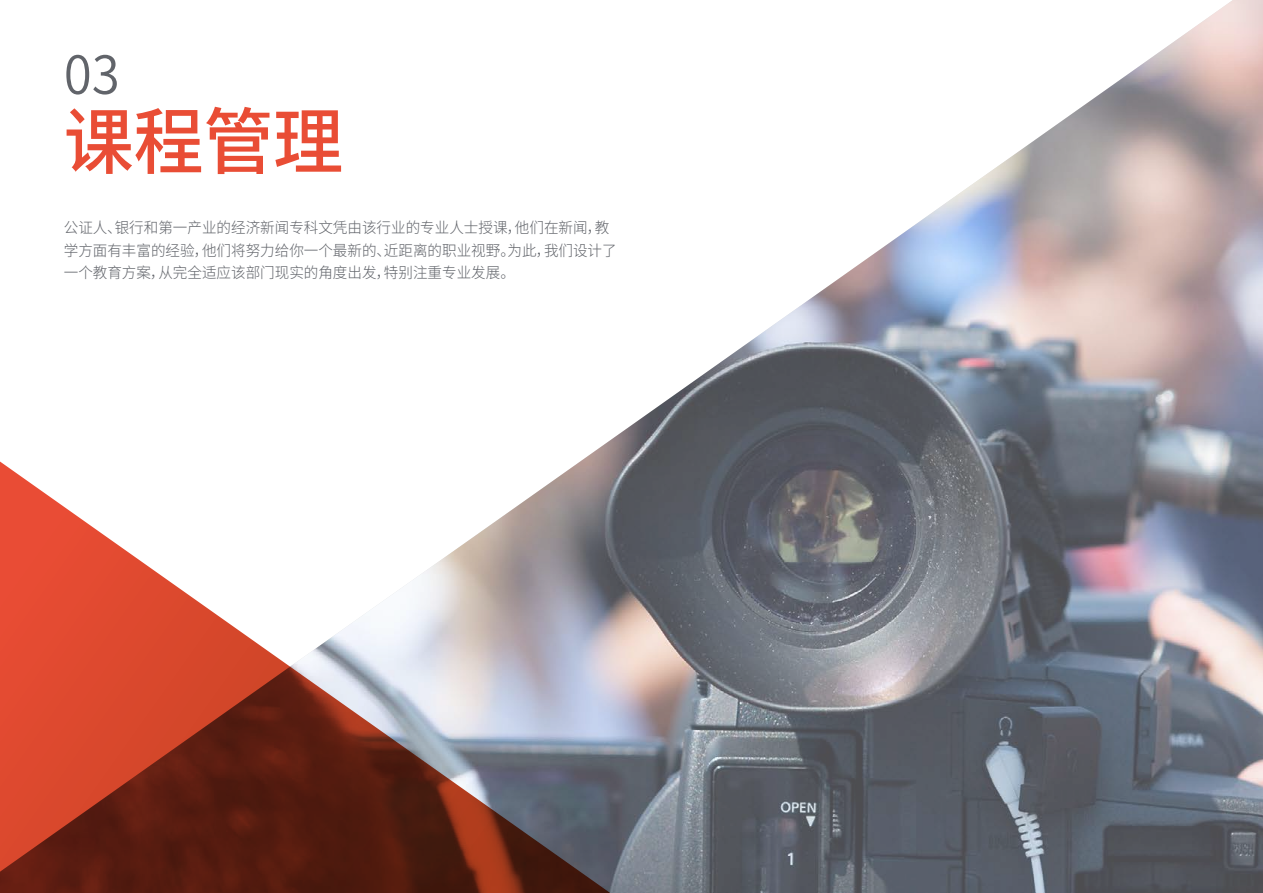
<style>
.page{position:relative;width:1263px;height:893px;background:#fff}
.page>*{position:absolute;margin:0;border:0;box-sizing:border-box;transform-origin:0 0}
.t1{font:500 72px "Source Han Sans CN";color:#e94d35}
.t2{font:52.5px "Source Han Sans CN";color:#61646a}
.t3{font:300 15px/22.5px "Source Han Sans CN";color:#61646a}
</style>
<div class="page">
<img style="left:602px;top:0;width:661px;height:893px">
<svg style="left:0;top:446px;width:640px;height:447px"></svg>
<h2 class="t2" style="left:64px;top:45px;width:57px">03</h2>
<h1 class="t1" style="left:64px;top:101px;width:281px">课程管理</h1>
<p class="t3" style="left:64px;top:217px;width:554px">公证人、银行和第一产业的经济新闻专科文凭由该行业的专业人士授课，他们在新闻，教学方面有丰富的经验，他们将努力给你一个最新的、近距离的职业视野。为此，我们设计了一个教育方案，从完全适应该部门现实的角度出发，特别注重专业发展。</p>
</div>
